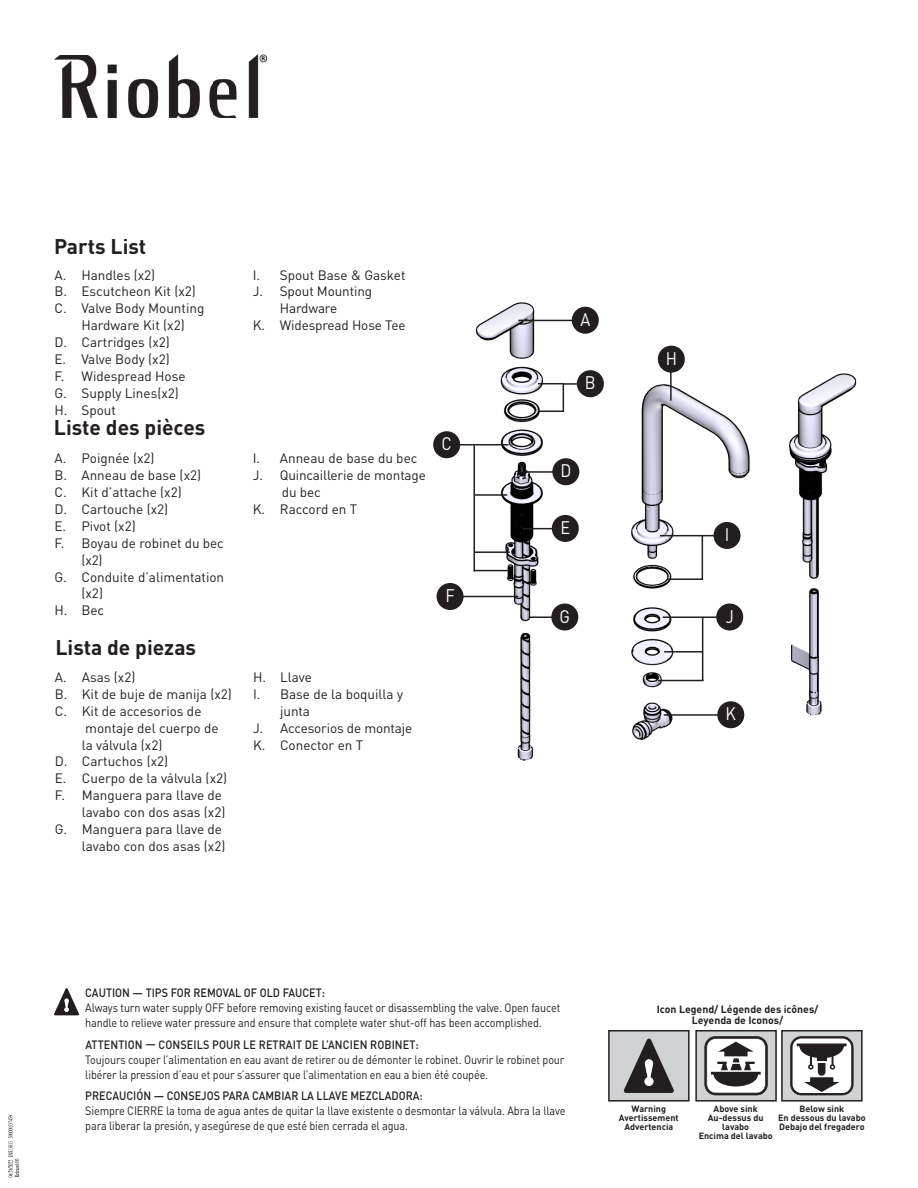
<style>
.page{position:relative;width:918px;height:1188px;background:#fff}
.page>*{position:absolute;margin:0;border:0;box-sizing:border-box;transform-origin:0 0}
.t1{font:700 21px "DIN Pro";color:#231f20}
.Callout_Circles{font:18px "DIN Pro";color:#fff;scale:.9 1}
.t2{font:13.5px/16.8px "DIN Pro";color:#231f20}
.Description_Content{font:12px/15px "DIN Pro";letter-spacing:-.01em;color:#231f20;scale:.9 1}
.Bolded{font:500 12px "DIN Pro";color:#231f20;scale:.9 1}
.t3{font:700 10.5px "DIN Pro";color:#231f20}
.t4{font:700 9px/9px "DIN Pro";color:#231f20;text-align:center}
</style>
<div class="page">
<img style="left:433px;top:302px;width:424px;height:459px">
<div style="left:572px;top:307px;width:27px;height:27px;background:#231f20;border-radius:50%"></div>
<hr style="left:518px;top:320px;width:57px;height:1px;background:#231f20">
<div style="left:577px;top:370px;width:27px;height:27px;background:#231f20;border-radius:50%"></div>
<svg style="left:538px;top:383px;width:42px;height:29px"></svg>
<div style="left:433px;top:431px;width:27px;height:27px;background:#231f20;border-radius:50%"></div>
<hr style="left:456px;top:444px;width:53px;height:1px;background:#231f20">
<hr style="left:473px;top:445px;width:2px;height:127px;background:#231f20">
<div style="left:552px;top:458px;width:27px;height:27px;background:#231f20;border-radius:50%"></div>
<hr style="left:523px;top:471px;width:33px;height:2px;background:#231f20">
<div style="left:552px;top:515px;width:27px;height:27px;background:#231f20;border-radius:50%"></div>
<hr style="left:523px;top:528px;width:32px;height:1px;background:#231f20">
<div style="left:437px;top:583px;width:27px;height:27px;background:#231f20;border-radius:50%"></div>
<hr style="left:460px;top:596px;width:58px;height:1px;background:#231f20">
<div style="left:551px;top:604px;width:27px;height:27px;background:#231f20;border-radius:50%"></div>
<hr style="left:529px;top:616px;width:26px;height:2px;background:#231f20">
<div style="left:658px;top:346px;width:27px;height:27px;background:#231f20;border-radius:50%"></div>
<hr style="left:670px;top:369px;width:2px;height:32px;background:#231f20">
<div style="left:714px;top:522px;width:27px;height:27px;background:#231f20;border-radius:50%"></div>
<hr style="left:660px;top:535px;width:57px;height:1px;background:#231f20">
<hr style="left:668px;top:578px;width:34px;height:2px;background:#231f20">
<hr style="left:702px;top:536px;width:1px;height:44px;background:#231f20">
<div style="left:716px;top:604px;width:27px;height:27px;background:#231f20;border-radius:50%"></div>
<hr style="left:663px;top:616px;width:57px;height:2px;background:#231f20">
<hr style="left:702px;top:618px;width:1px;height:63px;background:#231f20">
<hr style="left:664px;top:651px;width:39px;height:2px;background:#231f20">
<hr style="left:658px;top:680px;width:46px;height:1px;background:#231f20">
<div style="left:717px;top:701px;width:27px;height:27px;background:#231f20;border-radius:50%"></div>
<hr style="left:664px;top:714px;width:57px;height:2px;background:#231f20">
<hr style="left:475px;top:494px;width:32px;height:2px;background:#231f20">
<hr style="left:475px;top:551px;width:35px;height:2px;background:#231f20">
<hr style="left:474px;top:570px;width:35px;height:1px;background:#231f20">
<div style="left:696px;top:1031px;width:80px;height:70px;background:#d1d2d4"></div>
<svg style="left:704px;top:1036px;width:64px;height:59px;background:#a19fa0"></svg>
<div style="left:695px;top:1030px;width:82px;height:72px;border:2px solid #231f20"></div>
<div style="left:609px;top:1031px;width:80px;height:70px;background:#d1d2d4"></div>
<svg style="left:624px;top:1039px;width:50px;height:54px"></svg>
<div style="left:608px;top:1030px;width:82px;height:72px;border:2px solid #231f20"></div>
<div style="left:782px;top:1031px;width:80px;height:70px;background:#d1d2d4"></div>
<svg style="left:790px;top:1036px;width:64px;height:59px;background:#a4a2a3"></svg>
<div style="left:781px;top:1030px;width:82px;height:72px;border:2px solid #231f20"></div>
<svg style="left:54px;top:988px;width:25px;height:27px"></svg>
<img style="left:55px;top:55px;width:212px;height:63px">
<svg style="left:8px;top:1115px;width:11px;height:62px"></svg>
<p class="t1" style="left:54px;top:230px;width:94px">Parts List</p>
<p class="t2" style="left:54px;top:266px;width:102px">A. Handles (x2)</p>
<p class="t2" style="left:54px;top:283px;width:143px">B. Escutcheon Kit (x2)</p>
<p class="t2" style="left:54px;top:300px;width:151px;text-align:center">C. Valve Body Mounting<br>Hardware Kit (x2)</p>
<p class="t2" style="left:54px;top:333px;width:117px">D. Cartridges (x2)</p>
<p class="t2" style="left:54px;top:350px;width:117px">E. Valve Body (x2)</p>
<p class="t2" style="left:54px;top:367px;width:133px">F. Widespread Hose</p>
<p class="t2" style="left:54px;top:384px;width:126px">G. Supply Lines(x2)</p>
<p class="t2" style="left:54px;top:401px;width:63px">H. Spout</p>
<p class="t1" style="left:54px;top:411px;width:153px">Liste des pièces</p>
<p class="t2" style="left:54px;top:450px;width:102px">A. Poignée (x2)</p>
<p class="t2" style="left:54px;top:466px;width:148px">B. Anneau de base (x2)</p>
<p class="t2" style="left:54px;top:483px;width:129px">C. Kit d’attache (x2)</p>
<p class="t2" style="left:54px;top:500px;width:115px">D. Cartouche (x2)</p>
<p class="t2" style="left:54px;top:517px;width:83px">E. Pivot (x2)</p>
<p class="t2" style="left:81px;top:534px;width:144px;text-indent:-27px">F. Boyau de robinet du bec (x2)</p>
<p class="t2" style="left:81px;top:568px;width:144px;text-indent:-27px">G. Conduite d’alimentation (x2)</p>
<p class="t2" style="left:54px;top:601px;width:51px">H. Bec</p>
<p class="t1" style="left:56px;top:631px;width:142px">Lista de piezas</p>
<p class="t2" style="left:55px;top:668px;width:82px">A. Asas (x2)</p>
<p class="t2" style="left:55px;top:685px;width:179px">B. Kit de buje de manija (x2)</p>
<p class="t2" style="left:82px;top:702px;width:138px;text-indent:-27px">C. Kit de accesorios de montaje del cuerpo de la válvula (x2)</p>
<p class="t2" style="left:55px;top:753px;width:115px">D. Cartuchos (x2)</p>
<p class="t2" style="left:55px;top:769px;width:174px">E. Cuerpo de la válvula (x2)</p>
<p class="t2" style="left:55px;top:786px;width:172px;text-align:right">F. Manguera para llave de lavabo con dos asas (x2)</p>
<p class="t2" style="left:55px;top:820px;width:172px;text-align:right">G. Manguera para llave de lavabo con dos asas (x2)</p>
<p class="t2" style="left:253px;top:266px;width:154px">I. Spout Base &amp; Gasket</p>
<p class="t2" style="left:253px;top:283px;width:121px;text-align:center">J. Spout Mounting<br>Hardware</p>
<p class="t2" style="left:253px;top:316px;width:154px">K. Widespread Hose Tee</p>
<p class="t2" style="left:253px;top:450px;width:166px">I. Anneau de base du bec</p>
<p class="t2" style="left:282px;top:466px;width:146px;text-indent:-29px">J. Quincaillerie de montage du bec</p>
<p class="t2" style="left:253px;top:500px;width:106px">K. Raccord en T</p>
<p class="Callout_Circles" style="left:442px;top:432px;width:13px">C</p>
<p class="t2" style="left:253px;top:668px;width:60px">H. Llave</p>
<p class="t2" style="left:280px;top:685px;width:125px;text-indent:-27px">I. Base de la boquilla y junta</p>
<p class="t2" style="left:253px;top:719px;width:161px">J. Accesorios de montaje</p>
<p class="t2" style="left:253px;top:736px;width:112px">K. Conector en T</p>
<p class="Callout_Circles" style="left:445px;top:583px;width:12px">F</p>
<p class="Callout_Circles" style="left:580px;top:307px;width:12px">A</p>
<p class="Callout_Circles" style="left:585px;top:371px;width:14px">B</p>
<p class="Callout_Circles" style="left:560px;top:459px;width:14px">D</p>
<p class="Callout_Circles" style="left:560px;top:515px;width:12px">E</p>
<p class="Callout_Circles" style="left:560px;top:604px;width:13px">G</p>
<p class="Callout_Circles" style="left:666px;top:346px;width:14px">H</p>
<p class="Callout_Circles" style="left:725px;top:522px;width:7px">I</p>
<p class="Callout_Circles" style="left:726px;top:604px;width:11px">J</p>
<p class="Callout_Circles" style="left:726px;top:702px;width:13px">K</p>
<p class="Bolded" style="left:85px;top:985px;width:268px">CAUTION — TIPS FOR REMOVAL OF OLD FAUCET:</p>
<p class="Description_Content" style="left:85px;top:1000px;width:529px">Always turn water supply OFF before removing existing faucet or disassembling the valve. Open faucet handle to relieve water pressure and ensure that complete water shut-off has been accomplished.</p>
<p class="Bolded" style="left:85px;top:1036px;width:372px">ATTENTION — CONSEILS POUR LE RETRAIT DE L’ANCIEN ROBINET:</p>
<p class="Description_Content" style="left:85px;top:1051px;width:534px">Toujours couper l’alimentation en eau avant de retirer ou de démonter le robinet. Ouvrir le robinet pour libérer la pression d’eau et pour s’assurer que l’alimentation en eau a bien été coupée.</p>
<p class="Bolded" style="left:85px;top:1087px;width:376px">PRECAUCIÓN — CONSEJOS PARA CAMBIAR LA LLAVE MEZCLADORA:</p>
<p class="Description_Content" style="left:85px;top:1102px;width:535px">Siempre CIERRE la toma de agua antes de quitar la llave existente o desmontar la válvula. Abra la llave para liberar la presión, y asegúrese de que esté bien cerrada el agua.</p>
<p class="t3" style="left:657px;top:1001px;width:163px">Icon Legend/ Légende des icônes/</p>
<p class="t3" style="left:692px;top:1012px;width:93px">Leyenda de Iconos/</p>
<p class="t4" style="left:632px;top:1103px;width:36px">Warning</p>
<p class="t4" style="left:619px;top:1112px;width:61px">Avertissement</p>
<p class="t4" style="left:624px;top:1121px;width:51px">Advertencia</p>
<p class="t4" style="left:714px;top:1103px;width:46px">Above sink</p>
<p class="t4" style="left:708px;top:1112px;width:57px">Au-dessus du lavabo</p>
<p class="t4" style="left:699px;top:1130px;width:76px">Encima del lavabo</p>
<p class="t4" style="left:800px;top:1103px;width:46px">Below sink</p>
<p class="t4" style="left:778px;top:1112px;width:89px">En dessous du lavabo</p>
<p class="t4" style="left:779px;top:1121px;width:87px">Debajo del fregadero</p>
</div>
